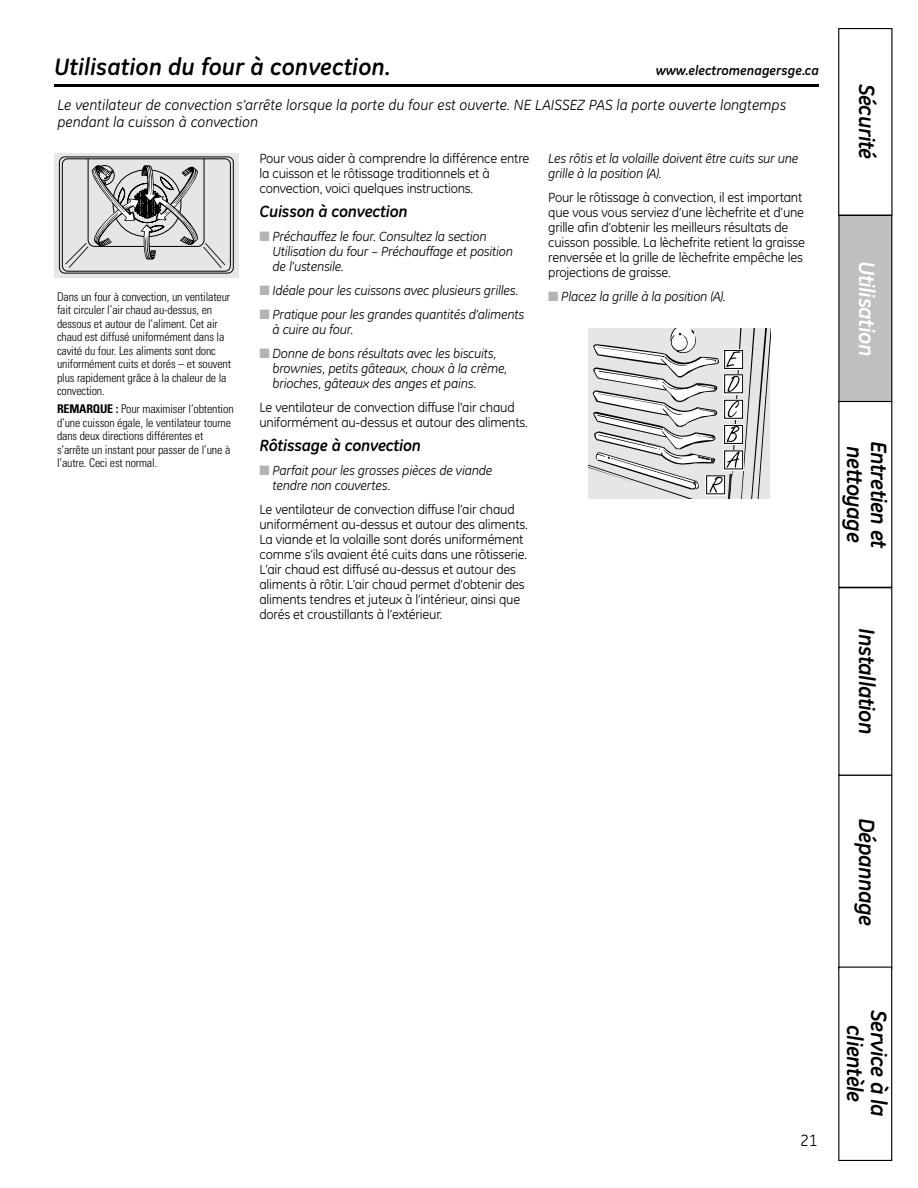
<style>
.page{position:relative;width:918px;height:1188px;background:#fff}
.page>*{position:absolute;margin:0;border:0;box-sizing:border-box;transform-origin:0 0}
.t1{font:italic 700 24px "GE Inspira";color:#000}
.t2{font:italic 700 22.5px/24px "GE Inspira";letter-spacing:-.025em;color:#000;text-align:center}
.t3{font:italic 700 22.5px "GE Inspira";letter-spacing:-.025em;color:#fff}
.t4{font:italic 700 16.5px "GE Inspira";letter-spacing:-.015em;color:#000}
.t5{font:16.5px "GE Inspira";color:#000}
.t6{font:italic 15px/16.5px "GE Inspira";color:#000}
.t7{font:13.5px/15px "GE Inspira";letter-spacing:-.015em;color:#000}
.t8{font:italic 13.5px/15px "GE Inspira";letter-spacing:-.015em;color:#000}
.t9{font:italic 700 13.5px "GE Inspira";color:#000}
.t10{font:300 condensed 12px/13.5px "Univers";letter-spacing:-.015em;color:#000}
.s1{color:#b3b3b3}
.s2{font-weight:700}
</style>
<div class="page">
<hr style="left:54px;top:84px;width:765px;height:3px;background:#000">
<svg style="left:54px;top:153px;width:185px;height:125px;background:#d6d6d6"></svg>
<div style="left:62px;top:159px;width:169px;height:112px;border:1px solid #000;border-radius:5px"></div>
<div style="left:59px;top:157px;width:175px;height:117px;border:1px solid #000;border-radius:5px"></div>
<svg style="left:65px;top:158px;width:160px;height:110px;background:#c4c4c4"></svg>
<svg style="left:589px;top:329px;width:181px;height:170px"></svg>
<div style="left:839px;top:215px;width:53px;height:187px;background:#bfbfbf"></div>
<div style="left:838px;top:215px;width:54px;height:187px;border:1px solid #000"></div>
<div style="left:838px;top:401px;width:54px;height:187px;border:1px solid #000"></div>
<div style="left:838px;top:587px;width:54px;height:189px;border:1px solid #000"></div>
<div style="left:838px;top:775px;width:54px;height:194px;border:1px solid #000"></div>
<div style="left:838px;top:28px;width:54px;height:188px;border:1px solid #000"></div>
<div style="left:838px;top:967px;width:54px;height:194px;border:1px solid #000"></div>
<h1 class="t1" style="left:54px;top:58px;width:338px">Utilisation du four à convection.</h1>
<p class="t9" style="left:656px;top:65px;width:165px">www.electromenagersge.ca</p>
<p class="t6" style="left:57px;top:98px;width:730px">Le ventilateur de convection s’arrête lorsque la porte du four est ouverte. NE LAISSEZ PAS la porte ouverte longtemps pendant la cuisson à convection</p>
<p class="t7" style="left:259px;top:153px;width:272px">Pour vous aider à comprendre la différence entre la cuisson et le rôtissage traditionnels et à convection, voici quelques instructions.</p>
<p class="t4" style="left:259px;top:206px;width:150px">Cuisson à convection</p>
<p class="t8" style="left:273px;top:231px;width:242px;text-indent:-13px"><span class="s1">■</span> Préchauffez le four. Consultez la section<br>Utilisation du four – Préchauffage et position de l’ustensile.</p>
<p class="t8" style="left:259px;top:285px;width:261px"><span class="s1">■</span> Idéale pour les cuissons avec plusieurs grilles.</p>
<p class="t8" style="left:273px;top:309px;width:253px;text-indent:-13px"><span class="s1">■</span> Pratique pour les grandes quantités d’aliments à cuire au four.</p>
<p class="t8" style="left:273px;top:348px;width:236px;text-indent:-13px"><span class="s1">■</span> Donne de bons résultats avec les biscuits, brownies, petits gâteaux, choux à la crème, brioches, gâteaux des anges et pains.</p>
<p class="t7" style="left:259px;top:402px;width:270px">Le ventilateur de convection diffuse l’air chaud uniformément au-dessus et autour des aliments.</p>
<p class="t4" style="left:259px;top:440px;width:163px">Rôtissage à convection</p>
<p class="t8" style="left:273px;top:465px;width:221px;text-indent:-13px"><span class="s1">■</span> Parfait pour les grosses pièces de viande tendre non couvertes.</p>
<p class="t7" style="left:259px;top:504px;width:270px">Le ventilateur de convection diffuse l’air chaud uniformément au-dessus et autour des aliments.<br>La viande et la volaille sont dorés uniformément comme s’ils avaient été cuits dans une rôtisserie.<br>L’air chaud est diffusé au-dessus et autour des aliments à rôtir. L’air chaud permet d’obtenir des aliments tendres et juteux à l’intérieur, ainsi que dorés et croustillants à l’extérieur.</p>
<p class="t8" style="left:548px;top:153px;width:252px">Les rôtis et la volaille doivent être cuits sur une grille à la position (A).</p>
<p class="t7" style="left:548px;top:192px;width:258px">Pour le rôtissage à convection, il est important que vous vous serviez d’une lèchefrite et d’une grille afin d’obtenir les meilleurs résultats de cuisson possible. La lèchefrite retient la graisse renversée et la grille de lèchefrite empêche les projections de graisse.</p>
<p class="t10" style="left:57px;top:291px;width:175px">Dans un four à convection, un ventilateur</p>
<p class="t8" style="left:548px;top:291px;width:179px"><span class="s1">■</span> Placez la grille à la position (A).</p>
<p class="t10" style="left:57px;top:304px;width:176px">fait circuler l’air chaud au-dessus, en dessous et autour de l’aliment. Cet air chaud est diffusé uniformément dans la cavité du four. Les aliments sont donc uniformément cuits et dorés – et souvent plus rapidement grâce à la chaleur de la convection.</p>
<p class="t10" style="left:57px;top:403px;width:178px"><span class="s2">REMARQUE :</span> Pour maximiser l’obtention d’une cuisson égale, le ventilateur tourne dans deux directions différentes et s’arrête un instant pour passer de l’une à l’autre. Ceci est normal.</p>
<h2 class="t2" style="left:877px;top:84px;width:77px;rotate:90deg">Sécurité</h2>
<h2 class="t3" style="left:875px;top:261px;width:97px;rotate:90deg">Utilisation</h2>
<h2 class="t2" style="left:865px;top:446px;width:98px;rotate:90deg">nettoyage</h2>
<h2 class="t2" style="left:889px;top:441px;width:109px;rotate:90deg">Entretien et</h2>
<h2 class="t2" style="left:877px;top:628px;width:108px;rotate:90deg">Installation</h2>
<h2 class="t2" style="left:877px;top:818px;width:110px;rotate:90deg">Dépannage</h2>
<p class="t5" style="left:800px;top:1134px;width:19px">21</p>
<h2 class="t2" style="left:889px;top:1010px;width:108px;rotate:90deg">Service à la clientèle</h2>
</div>
